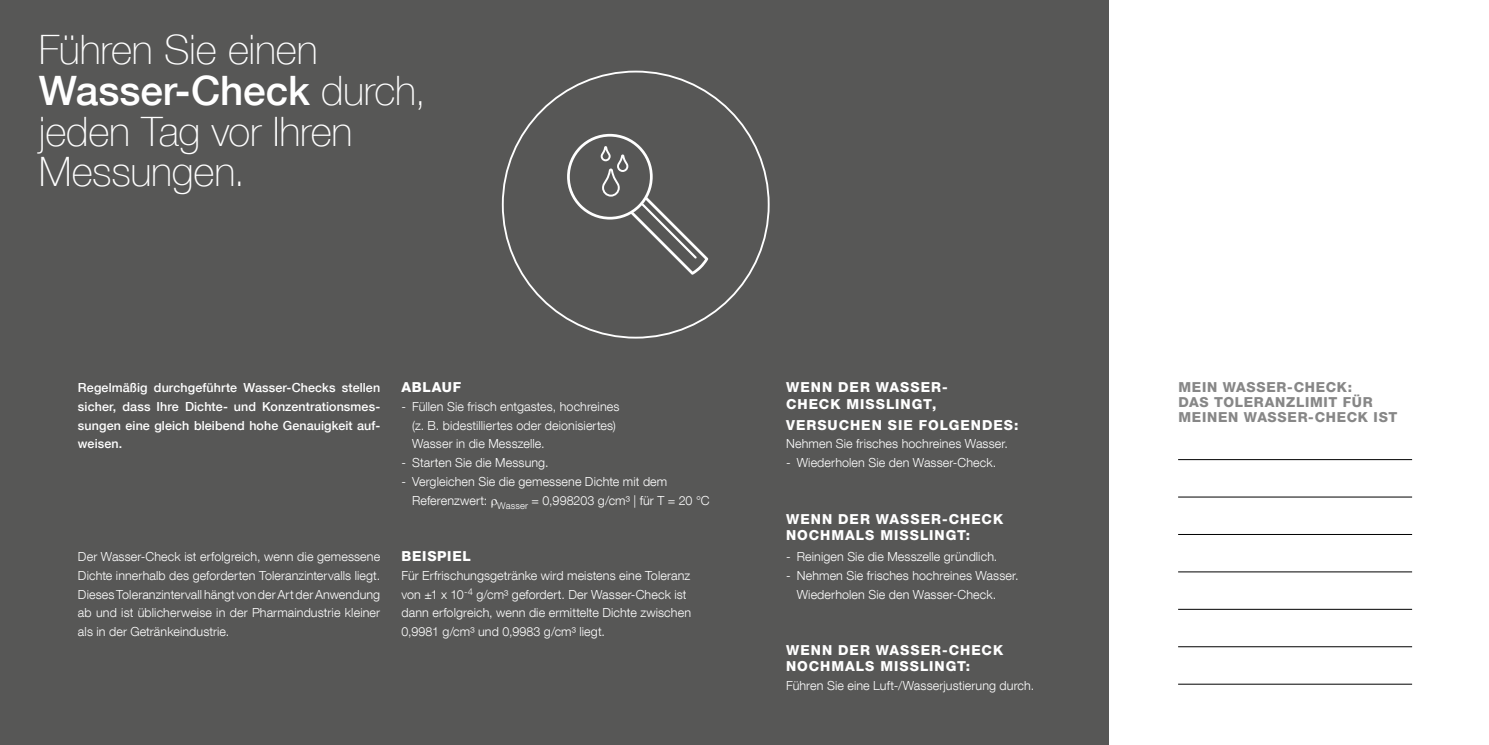
<style>
.page{position:relative;width:1489px;height:745px;background:#fff}
.page>*{position:absolute;margin:0;border:0;box-sizing:border-box;transform-origin:0 0}
.t1{font:100 40.5px/40.5px "Helvetica Neue LT Com";letter-spacing:-.01em;color:#fff}
.t2{font:800 13.75px/16.5px "Helvetica Neue LT Com";letter-spacing:.07em;color:#fff}
.t3{font:800 13.75px/15px "Helvetica Neue LT Com";letter-spacing:.055em;color:#878787}
.t4{font:300 12.5px/18.8px "Helvetica Neue LT Com";letter-spacing:.01em;color:#fff}
.t5{font:500 12.5px/18.8px "Helvetica Neue LT Com";letter-spacing:.01em;color:#fff;text-align:justify}
.s1{font-weight:500}
</style>
<div class="page">
<div style="left:0;top:0;width:1108px;height:744px;background:#575756"></div>
<hr style="left:1177px;top:459px;width:234px;height:1px;background:#000">
<hr style="left:1177px;top:496px;width:234px;height:1px;background:#000">
<hr style="left:1177px;top:534px;width:234px;height:1px;background:#000">
<hr style="left:1177px;top:571px;width:234px;height:1px;background:#000">
<hr style="left:1177px;top:608px;width:234px;height:1px;background:#000">
<hr style="left:1177px;top:646px;width:234px;height:1px;background:#000">
<hr style="left:1177px;top:683px;width:234px;height:1px;background:#000">
<svg style="left:567px;top:134px;width:141px;height:141px"></svg>
<h1 class="t1" style="left:39px;top:29px;width:388px">Führen Sie einen<br><span class="s1">Wasser-Check</span> durch, jeden Tag vor Ihren<br>Messungen.</h1>
<p class="t5" style="left:78px;top:378px;width:304px">Regelmäßig durchgeführte Wasser-Checks stellen sicher, dass Ihre Dichte- und Konzentrationsmes&shy;sungen eine gleich bleibend hohe Genauigkeit auf&shy;weisen.</p>
<p class="t2" style="left:401px;top:379px;width:61px">ABLAUF</p>
<p class="t4" style="left:412px;top:396px;width:209px;text-indent:-11px">- Füllen Sie frisch entgastes, hochreines (z. B. bidestilliertes oder deionisiertes)<br>Wasser in die Messzelle.</p>
<p class="t4" style="left:401px;top:453px;width:148px">- Starten Sie die Messung.</p>
<p class="t4" style="left:412px;top:471px;width:299px;text-indent:-11px">- Vergleichen Sie die gemessene Dichte mit dem<br>Referenzwert: <sub>Wasser</sub> = 0,998203 g/cm³ | für T = 20 °C</p>
<p class="t4" style="left:78px;top:546px;width:304px;text-align:justify">Der Wasser-Check ist erfolgreich, wenn die gemessene Dichte innerhalb des geforderten Toleranzintervalls liegt.<br>Dieses Toleranzintervall hängt von der Art der Anwendung ab und ist üblicherweise in der Pharmaindustrie kleiner als in der Getränkeindustrie.</p>
<p class="t2" style="left:401px;top:547px;width:71px">BEISPIEL</p>
<p class="t4" style="left:401px;top:565px;width:291px">Für Erfrischungsgetränke wird meistens eine Toleranz von ±1 x 10<sup>-4</sup> g/cm³ gefordert. Der Wasser-Check ist dann erfolgreich, wenn die ermittelte Dichte zwischen 0,9981 g/cm³ und 0,9983 g/cm³ liegt.</p>
<p class="t2" style="left:786px;top:379px;width:163px">WENN DER WASSER-<br>CHECK MISSLINGT,</p>
<p class="t2" style="left:786px;top:416px;width:234px">VERSUCHEN SIE FOLGENDES:</p>
<p class="t4" style="left:786px;top:434px;width:223px">Nehmen Sie frisches hochreines Wasser.</p>
<p class="t4" style="left:786px;top:453px;width:211px">- Wiederholen Sie den Wasser-Check.</p>
<p class="t2" style="left:786px;top:510px;width:218px">WENN DER WASSER-CHECK<br>NOCHMALS MISSLINGT:</p>
<p class="t4" style="left:786px;top:546px;width:213px">- Reinigen Sie die Messzelle gründlich.</p>
<p class="t4" style="left:796px;top:565px;width:223px;text-indent:-11px">- Nehmen Sie frisches hochreines Wasser.<br>Wiederholen Sie den Wasser-Check.</p>
<p class="t2" style="left:786px;top:641px;width:218px">WENN DER WASSER-CHECK<br>NOCHMALS MISSLINGT:</p>
<p class="t4" style="left:786px;top:675px;width:249px">Führen Sie eine Luft-/Wasserjustierung durch.</p>
<p class="t3" style="left:1178px;top:379px;width:220px">MEIN WASSER-CHECK:<br>DAS TOLERANZLIMIT FÜR<br>MEINEN WASSER-CHECK IST</p>
</div>
